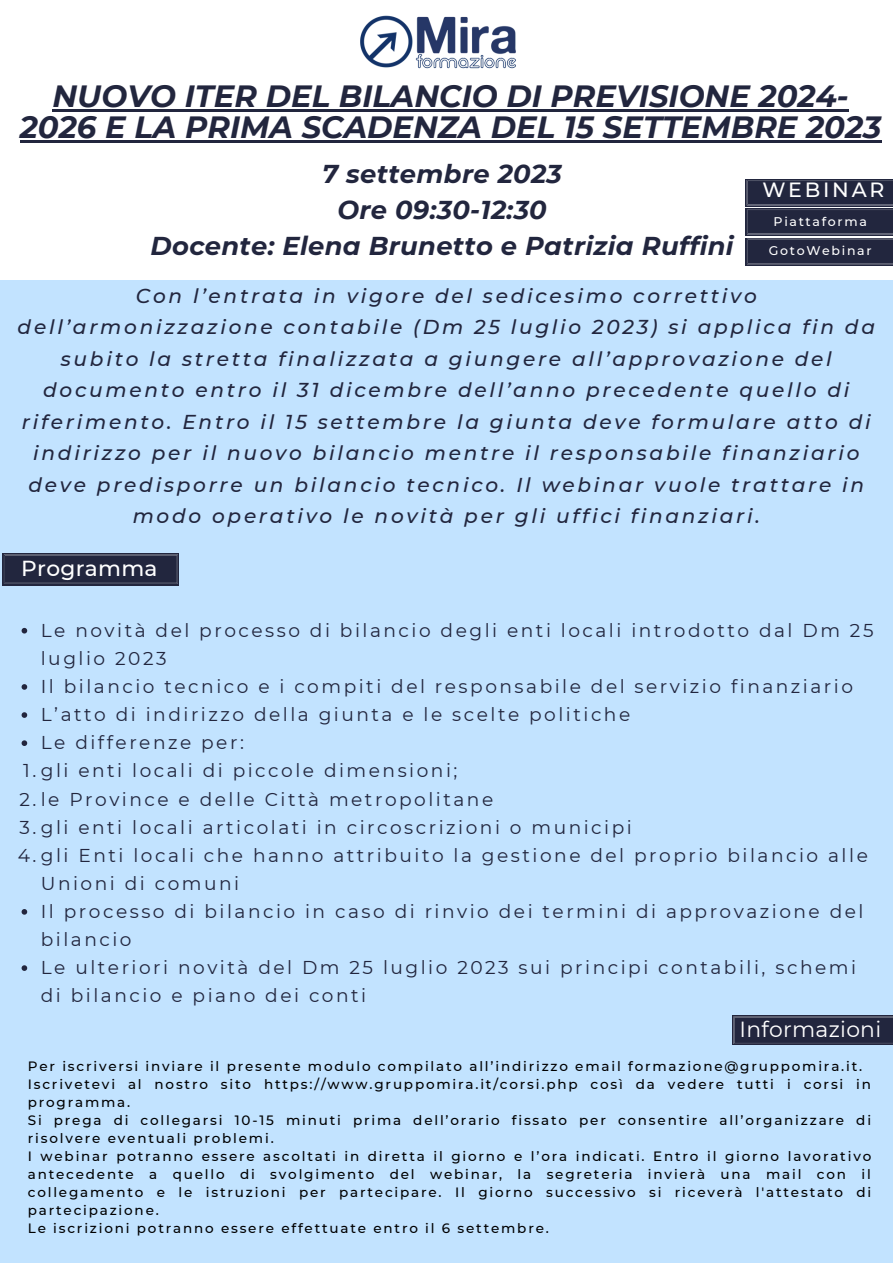
<style>
.page{position:relative;width:893px;height:1264px;background:#fff}
.page>*{position:absolute;margin:0;border:0;box-sizing:border-box;transform-origin:0 0}
.t1{font:italic 700 30.75px/31.5px "Montserrat";color:#22263e;text-align:center}
.t2{font:italic 700 25.8px "Montserrat";letter-spacing:.015em;color:#22263e}
.t3{font:21.9px "Montserrat";letter-spacing:.015em;color:#fff}
.t4{font:500 21.75px "Montserrat";letter-spacing:.015em;color:#fff}
.t5{font:500 20.55px "Montserrat";letter-spacing:.135em;color:#fff}
.t6{font:italic 500 20.1px/31.5px "Montserrat";letter-spacing:.135em;color:#22263e;text-align:center}
.t7{font:18.6px/28px "Montserrat";letter-spacing:.135em;color:#22263e}
.t8{font:500 13.5px/18px "Montserrat";letter-spacing:.135em;color:#000}
.t9{font:500 12.6px "Montserrat";letter-spacing:.135em;color:#fff}
</style>
<div class="page">
<div style="left:0;top:0;width:892px;height:1262px;background:#c2e3ff"></div>
<div style="left:0;top:0;width:892px;height:279px;background:#fff"></div>
<div style="left:745px;top:179px;width:147px;height:27px;background:#22263e"></div>
<svg style="left:745px;top:238px;width:147px;height:27px"></svg>
<svg style="left:746px;top:180px;width:146px;height:84px"></svg>
<img style="left:360px;top:15px;width:156px;height:54px">
<svg style="left:22px;top:628px;width:5px;height:5px"></svg>
<svg style="left:22px;top:684px;width:5px;height:5px"></svg>
<svg style="left:22px;top:712px;width:5px;height:6px"></svg>
<svg style="left:22px;top:740px;width:5px;height:6px"></svg>
<svg style="left:22px;top:909px;width:5px;height:5px"></svg>
<svg style="left:22px;top:965px;width:5px;height:5px"></svg>
<hr style="left:53px;top:109px;width:795px;height:2px;background:#22263e">
<hr style="left:20px;top:140px;width:861px;height:3px;background:#22263e">
<div style="left:3px;top:553px;width:176px;height:32px;background:#22263e"></div>
<svg style="left:4px;top:554px;width:174px;height:30px"></svg>
<div style="left:732px;top:1015px;width:160px;height:30px;background:#3e4156"></div>
<svg style="left:733px;top:1016px;width:159px;height:27px;background:#272b42"></svg>
<p class="t1" style="left:20px;top:80px;width:862px">NUOVO ITER DEL BILANCIO DI PREVISIONE 2024-<br>2026 E LA PRIMA SCADENZA DEL 15 SETTEMBRE 2023</p>
<p class="t2" style="left:322px;top:158px;width:241px">7 settembre 2023</p>
<p class="t2" style="left:337px;top:194px;width:211px">Ore 09:30-12:30</p>
<p class="t2" style="left:150px;top:230px;width:584px">Docente: Elena Brunetto e Patrizia Ruffini</p>
<p class="t5" style="left:762px;top:177px;width:124px">WEBINAR</p>
<p class="t9" style="left:773px;top:213px;width:95px">Piattaforma</p>
<p class="t9" style="left:768px;top:242px;width:104px">GotoWebinar</p>
<p class="t6" style="left:18px;top:280px;width:858px">Con l’entrata in vigore del sedicesimo correttivo dell’armonizzazione contabile (Dm 25 luglio 2023) si applica fin da subito la stretta finalizzata a giungere all’approvazione del documento entro il 31 dicembre dell’anno precedente quello di riferimento. Entro il 15 settembre la giunta deve formulare atto di indirizzo per il nuovo bilancio mentre il responsabile finanziario deve predisporre un bilancio tecnico. Il webinar vuole trattare in modo operativo le novità per gli uffici finanziari.</p>
<p class="t4" style="left:21px;top:555px;width:138px">Programma</p>
<p class="t7" style="left:41px;top:616px;width:834px">Le novità del processo di bilancio degli enti locali introdotto dal Dm 25 luglio 2023</p>
<p class="t7" style="left:41px;top:672px;width:813px">Il bilancio tecnico e i compiti del responsabile del servizio finanziario</p>
<p class="t7" style="left:41px;top:700px;width:591px">L’atto di indirizzo della giunta e le scelte politiche</p>
<p class="t7" style="left:41px;top:728px;width:205px">Le differenze per:</p>
<p class="t7" style="left:23px;top:756px;width:435px">1.gli enti locali di piccole dimensioni;</p>
<p class="t7" style="left:19px;top:785px;width:475px">2.le Province e delle Città metropolitane</p>
<p class="t7" style="left:20px;top:813px;width:613px">3.gli enti locali articolati in circoscrizioni o municipi</p>
<p class="t7" style="left:41px;top:841px;width:828px;text-indent:-23px">4.gli Enti locali che hanno attribuito la gestione del proprio bilancio alle<br>Unioni di comuni</p>
<p class="t7" style="left:41px;top:897px;width:824px">Il processo di bilancio in caso di rinvio dei termini di approvazione del bilancio</p>
<p class="t7" style="left:41px;top:953px;width:816px">Le ulteriori novità del Dm 25 luglio 2023 sui principi contabili, schemi di bilancio e piano dei conti</p>
<p class="t3" style="left:739px;top:1016px;width:143px">Informazioni</p>
<p class="t8" style="left:28px;top:1056px;width:835px">Per iscriversi inviare il presente modulo compilato all’indirizzo email formazione@gruppomira.it.</p>
<p class="t8" style="left:28px;top:1074px;width:844px">Iscrivetevi al nostro sito https://www.gruppomira.it/corsi.php così da vedere tutti i corsi in programma.</p>
<p class="t8" style="left:28px;top:1110px;width:844px">Si prega di collegarsi 10-15 minuti prima dell’orario fissato per consentire all’organizzare di risolvere eventuali problemi.</p>
<p class="t8" style="left:28px;top:1146px;width:844px;text-align:justify">I webinar potranno essere ascoltati in diretta il giorno e l’ora indicati. Entro il giorno lavorativo antecedente a quello di svolgimento del webinar, la segreteria invierà una mail con il collegamento e le istruzioni per partecipare. Il giorno successivo si riceverà l'attestato di partecipazione.</p>
<p class="t8" style="left:28px;top:1218px;width:522px">Le iscrizioni potranno essere effettuate entro il 6 settembre.</p>
</div>
